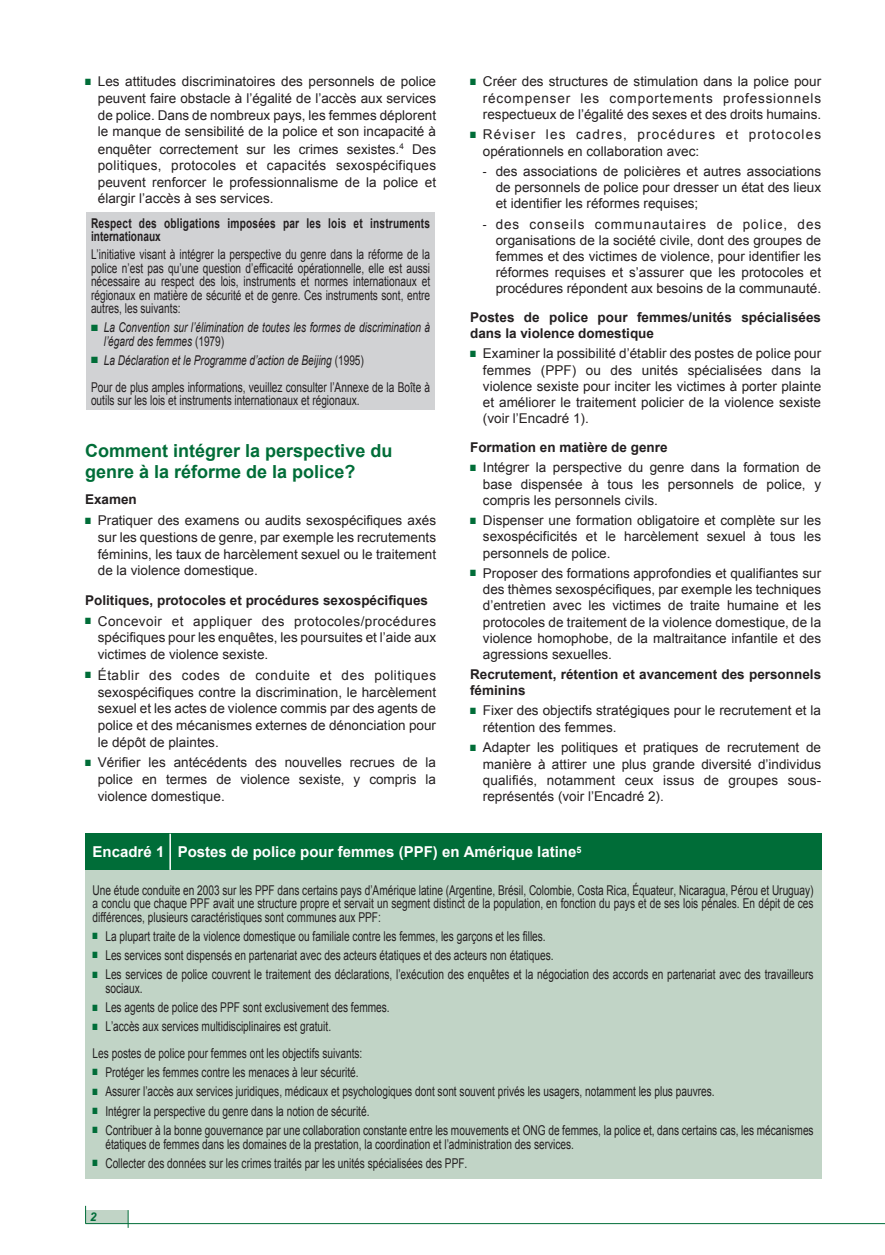
<style>
.page{position:relative;width:885px;height:1255px;background:#fff}
.page>*{position:absolute;margin:0;border:0;box-sizing:border-box;transform-origin:0 0}
.t1{font:700 18px/21px "Arial";color:#006d38}
.t2{font:700 15px "Arial";color:#fff}
.t3{font:13.5px/16.2px "Arial";color:#231f20;text-align:justify}
.t4{font:13.5px/13.5px "Arial";color:#231f20;scale:.75 1}
.t5{font:13.5px/16px "Arial";color:#231f20;text-align:justify;scale:.85 1}
.t6{font:700 13.5px/16px "Arial";color:#231f20}
.t7{font:italic 13.5px/14px "Arial";color:#231f20;scale:.75 1}
.t8{font:13.5px/16.5px "Arial";letter-spacing:.085em;color:#231f20}
.t9{font:700 13.5px/13.5px "Arial";letter-spacing:.02em;color:#231f20;scale:.75 1}
.t10{font:italic 700 12px "Arial";color:#006d38}
.s1{color:#006d38}
.s2{font-style:normal}
.s3{font-style:italic}
</style>
<div class="page">
<div style="left:86px;top:1209px;width:42px;height:14px;background:#c1d4c6"></div>
<hr style="left:86px;top:1223px;width:798px;height:1px;background:#006d38">
<svg style="left:85px;top:1205px;width:1px;height:18px"></svg>
<svg style="left:128px;top:1210px;width:1px;height:17px"></svg>
<div style="left:86px;top:213px;width:348px;height:197px;background:#d1d2d4"></div>
<div style="left:85px;top:851px;width:736px;height:327px;background:#c1d4c6"></div>
<div style="left:85px;top:833px;width:736px;height:36px;background:#006d38"></div>
<hr style="left:169px;top:833px;width:2px;height:36px;background:#fff">
<p class="t3" style="left:98px;top:73px;width:340px;line-height:16.6px;text-indent:-13px"><span class="s1">■</span> Les attitudes discriminatoires des personnels de police peuvent faire obstacle à l’égalité de l’accès aux services de police. Dans de nombreux pays, les femmes déplorent le manque de sensibilité de la police et son incapacité à enquêter correctement sur les crimes sexistes.<sup>4</sup> Des politiques, protocoles et capacités sexospécifiques peuvent renforcer le professionnalisme de la police et élargir l’accès à ses services.</p>
<p class="t9" style="left:91px;top:216px;width:453px">Respect des obligations imposées par les lois et instruments internationaux</p>
<p class="t4" style="left:91px;top:248px;width:453px;text-align:justify">L’initiative visant à intégrer la perspective du genre dans la réforme de la police n’est pas qu’une question d’efficacité opérationnelle, elle est aussi nécessaire au respect des lois, instruments et normes internationaux et régionaux en matière de sécurité et de genre. Ces instruments sont, entre autres, les suivants:</p>
<p class="t7" style="left:104px;top:320px;width:436px;text-indent:-13px"><span class="s1">■</span> La Convention sur l’élimination de toutes les formes de discrimination à l’égard des femmes <span class="s2">(1979)</span></p>
<p class="t4" style="left:91px;top:347px;width:453px;line-height:26.7px"><span class="s1">■</span> <span class="s3">La Déclaration et le Programme d’action de Beijing</span> (1995)<br>Pour de plus amples informations, veuillez consulter l’Annexe de la Boîte à</p>
<p class="t4" style="left:91px;top:393px;width:359px">outils sur les lois et instruments internationaux et régionaux.</p>
<h1 class="t1" style="left:85px;top:440px;width:309px">Comment intégrer la perspective du genre à la réforme de la police?</h1>
<p class="t6" style="left:85px;top:491px;width:53px">Examen</p>
<p class="t3" style="left:98px;top:512px;width:340px;line-height:16.6px;text-indent:-13px"><span class="s1">■</span> Pratiquer des examens ou audits sexospécifiques axés sur les questions de genre, par exemple les recrutements féminins, les taux de harcèlement sexuel ou le traitement de la violence domestique.</p>
<p class="t6" style="left:85px;top:592px;width:344px">Politiques, protocoles et procédures sexospécifiques</p>
<p class="t3" style="left:98px;top:612px;width:340px;line-height:16.8px;text-indent:-13px"><span class="s1">■</span> Concevoir et appliquer des protocoles/procédures spécifiques pour les enquêtes, les poursuites et l’aide aux victimes de violence sexiste.</p>
<p class="t3" style="left:98px;top:666px;width:340px;line-height:16.6px;text-indent:-13px"><span class="s1">■</span> Établir des codes de conduite et des politiques sexospécifiques contre la discrimination, le harcèlement sexuel et les actes de violence commis par des agents de police et des mécanismes externes de dénonciation pour le dépôt de plaintes.</p>
<p class="t3" style="left:98px;top:754px;width:340px;line-height:16.8px;text-indent:-13px"><span class="s1">■</span> Vérifier les antécédents des nouvelles recrues de la police en termes de violence sexiste, y compris la violence domestique.</p>
<p class="t3" style="left:483px;top:74px;width:340px;text-indent:-13px"><span class="s1">■</span> Créer des structures de stimulation dans la police pour récompenser les comportements professionnels respectueux de l’égalité des sexes et des droits humains.</p>
<p class="t8" style="left:483px;top:126px;width:340px;text-indent:-13px"><span class="s1">■</span> Réviser les cadres, procédures et protocoles opérationnels en collaboration avec:</p>
<p class="t5" style="left:495px;top:163px;width:384px;text-indent:-13px">- des associations de policières et autres associations de personnels de police pour dresser un état des lieux et identifier les réformes requises;</p>
<p class="t5" style="left:495px;top:216px;width:384px;text-indent:-13px">- des conseils communautaires de police, des organisations de la société civile, dont des groupes de femmes et des victimes de violence, pour identifier les réformes requises et s’assurer que les protocoles et procédures répondent aux besoins de la communauté.</p>
<p class="t6" style="left:470px;top:309px;width:352px">Postes de police pour femmes/unités spécialisées dans la violence domestique</p>
<p class="t3" style="left:483px;top:345px;width:340px;text-indent:-13px"><span class="s1">■</span> Examiner la possibilité d’établir des postes de police pour femmes (PPF) ou des unités spécialisées dans la violence sexiste pour inciter les victimes à porter plainte et améliorer le traitement policier de la violence sexiste (voir l’Encadré 1).</p>
<p class="t6" style="left:470px;top:439px;width:199px">Formation en matière de genre</p>
<p class="t3" style="left:483px;top:459px;width:340px;text-indent:-13px"><span class="s1">■</span> Intégrer la perspective du genre dans la formation de base dispensée à tous les personnels de police, y compris les personnels civils.</p>
<p class="t3" style="left:483px;top:512px;width:340px;text-indent:-13px"><span class="s1">■</span> Dispenser une formation obligatoire et complète sur les sexospécificités et le harcèlement sexuel à tous les personnels de police.</p>
<p class="t3" style="left:483px;top:565px;width:340px;text-indent:-13px"><span class="s1">■</span> Proposer des formations approfondies et qualifiantes sur des thèmes sexospécifiques, par exemple les techniques d’entretien avec les victimes de traite humaine et les protocoles de traitement de la violence domestique, de la violence homophobe, de la maltraitance infantile et des agressions sexuelles.</p>
<p class="t6" style="left:470px;top:666px;width:352px">Recrutement, rétention et avancement des personnels féminins</p>
<p class="t3" style="left:483px;top:702px;width:340px;text-indent:-13px"><span class="s1">■</span> Fixer des objectifs stratégiques pour le recrutement et la rétention des femmes.</p>
<p class="t3" style="left:483px;top:739px;width:340px;text-indent:-13px"><span class="s1">■</span> Adapter les politiques et pratiques de recrutement de manière à attirer une plus grande diversité d’individus qualifiés, notamment ceux issus de groupes sous&shy;représentés (voir l’Encadré 2).</p>
<p class="t2" style="left:93px;top:843px;width:490px">Encadré 1 Postes de police pour femmes (PPF) en Amérique latine<sup>5</sup></p>
<p class="t4" style="left:93px;top:883px;width:962px;text-align:justify">Une étude conduite en 2003 sur les PPF dans certains pays d’Amérique latine (Argentine, Brésil, Colombie, Costa Rica, Équateur, Nicaragua, Pérou et Uruguay) a conclu que chaque PPF avait une structure propre et servait un segment distinct de la population, en fonction du pays et de ses lois pénales. En dépit de ces différences, plusieurs caractéristiques sont communes aux PPF:</p>
<p class="t4" style="left:93px;top:929px;width:605px"><span class="s1">■</span> La plupart traite de la violence domestique ou familiale contre les femmes, les garçons et les filles.</p>
<p class="t4" style="left:93px;top:948px;width:616px"><span class="s1">■</span> Les services sont dispensés en partenariat avec des acteurs étatiques et des acteurs non étatiques.</p>
<p class="t4" style="left:105px;top:967px;width:945px;line-height:14px;text-indent:-13px"><span class="s1">■</span> Les services de police couvrent le traitement des déclarations, l’exécution des enquêtes et la négociation des accords en partenariat avec des travailleurs sociaux.</p>
<p class="t4" style="left:93px;top:1000px;width:397px"><span class="s1">■</span> Les agents de police des PPF sont exclusivement des femmes.</p>
<p class="t4" style="left:93px;top:1013px;width:361px;line-height:26.7px"><span class="s1">■</span> L’accès aux services multidisciplinaires est gratuit.<br>Les postes de police pour femmes ont les objectifs suivants:</p>
<p class="t4" style="left:93px;top:1065px;width:356px"><span class="s1">■</span> Protéger les femmes contre les menaces à leur sécurité.</p>
<p class="t4" style="left:93px;top:1084px;width:830px"><span class="s1">■</span> Assurer l’accès aux services juridiques, médicaux et psychologiques dont sont souvent privés les usagers, notamment les plus pauvres.</p>
<p class="t4" style="left:93px;top:1104px;width:370px"><span class="s1">■</span> Intégrer la perspective du genre dans la notion de sécurité.</p>
<p class="t4" style="left:105px;top:1123px;width:945px;line-height:14px;text-indent:-13px"><span class="s1">■</span> Contribuer à la bonne gouvernance par une collaboration constante entre les mouvements et ONG de femmes, la police et, dans certains cas, les mécanismes étatiques de femmes dans les domaines de la prestation, la coordination et l’administration des services.</p>
<p class="t4" style="left:93px;top:1156px;width:501px"><span class="s1">■</span> Collecter des données sur les crimes traités par les unités spécialisées des PPF.</p>
<p class="t10" style="left:90px;top:1210px;width:8px">2</p>
</div>
